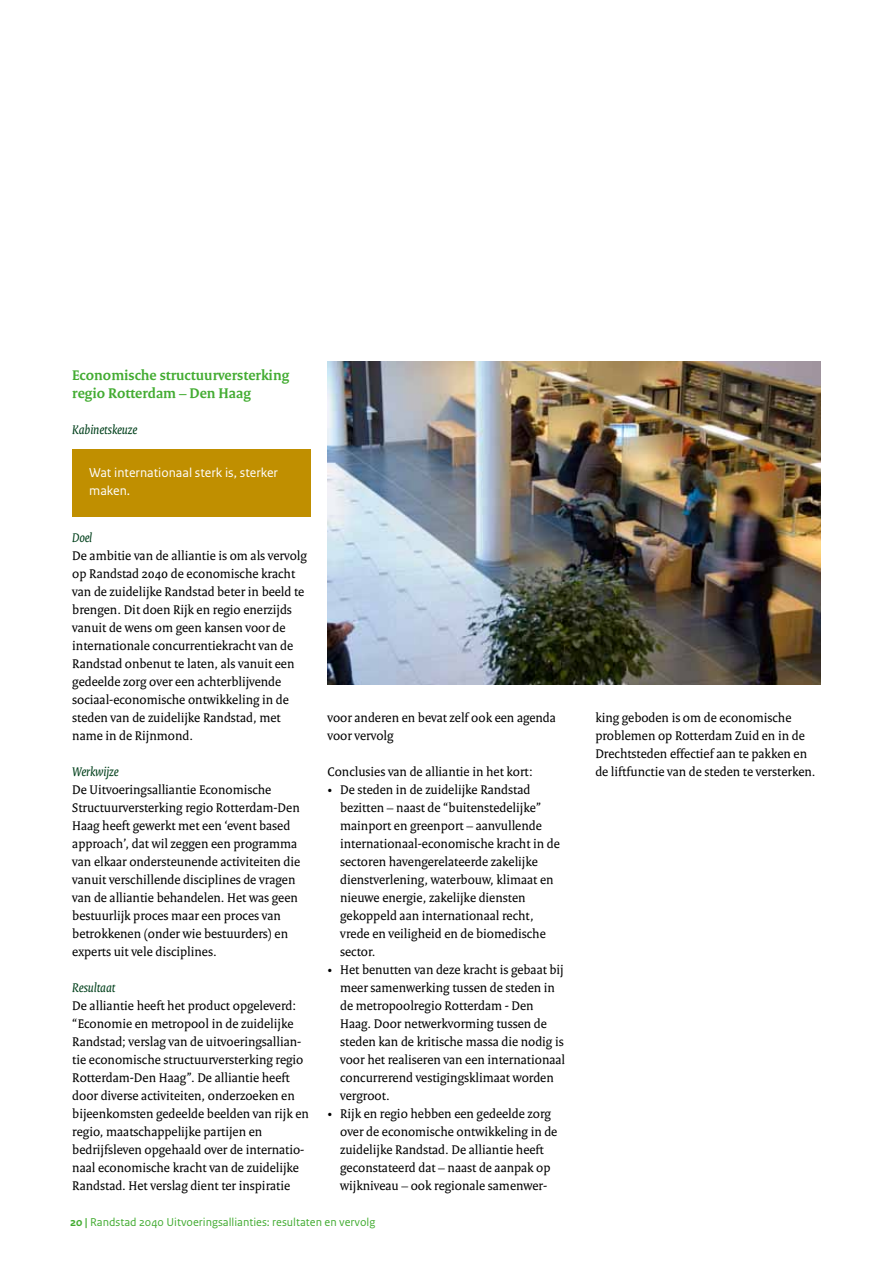
<style>
.page{position:relative;width:893px;height:1263px;background:#fff}
.page>*{position:absolute;margin:0;border:0;box-sizing:border-box;transform-origin:0 0}
.t1{font:700 15px/18px "Rijksoverheid Serif";color:#43ac32}
.t2{font:13.5px/18px "Rijksoverheid Serif";color:#000}
.t3{font:13.5px/18px "Rijksoverheid Sans Text";color:#fff}
.t4{font:italic 13.5px "Rijksoverheid Serif";color:#00401b}
.t5{font:12px "Rijksoverheid Sans Text";color:#43ac32}
.s1{font-weight:700}
</style>
<div class="page">
<div style="left:72px;top:449px;width:238px;height:68px;background:#c08f00"></div>
<img style="left:327px;top:361px;width:494px;height:324px">
<p class="t1" style="left:72px;top:366px;width:218px">Economische structuurversterking regio Rotterdam – Den Haag</p>
<p class="t4" style="left:72px;top:421px;width:66px">Kabinetskeuze</p>
<p class="t3" style="left:89px;top:463px;width:190px">Wat internationaal sterk is, sterker maken.</p>
<p class="t4" style="left:72px;top:529px;width:21px">Doel</p>
<p class="t2" style="left:72px;top:546px;width:236px">De ambitie van de alliantie is om als vervolg op Randstad 2040 de economische kracht van de zuidelijke Randstad beter in beeld te brengen. Dit doen Rijk en regio enerzijds vanuit de wens om geen kansen voor de internationale concurrentiekracht van de Randstad onbenut te laten, als vanuit een gedeelde zorg over een achterblijvende sociaal-economische ontwikkeling in de steden van de zuidelijke Randstad, met name in de Rijnmond.</p>
<p class="t4" style="left:72px;top:763px;width:48px">Werkwijze</p>
<p class="t2" style="left:72px;top:780px;width:229px">De Uitvoeringsalliantie Economische Structuurversterking regio Rotterdam-Den Haag heeft gewerkt met een ‘event based approach’, dat wil zeggen een programma van elkaar ondersteunende activiteiten die vanuit verschillende disciplines de vragen van de alliantie behandelen. Het was geen bestuurlijk proces maar een proces van betrokkenen (onder wie bestuurders) en experts uit vele disciplines.</p>
<p class="t4" style="left:72px;top:979px;width:45px">Resultaat</p>
<p class="t2" style="left:72px;top:996px;width:238px">De alliantie heeft het product opgeleverd: “Economie en metropool in de zuidelijke Randstad; verslag van de uitvoeringsallian&shy;tie economische structuurversterking regio Rotterdam-Den Haag”. De alliantie heeft door diverse activiteiten, onderzoeken en bijeenkomsten gedeelde beelden van rijk en regio, maatschappelijke partijen en bedrijfsleven opgehaald over de internatio&shy;naal economische kracht van de zuidelijke Randstad. Het verslag dient ter inspiratie</p>
<p class="t2" style="left:327px;top:708px;width:230px">voor anderen en bevat zelf ook een agenda voor vervolg</p>
<p class="t2" style="left:327px;top:762px;width:207px">Conclusies van de alliantie in het kort:</p>
<p class="t2" style="left:340px;top:780px;width:221px;text-indent:-13px">• De steden in de zuidelijke Randstad bezitten – naast de “buitenstedelijke” mainport en greenport – aanvullende internationaal-economische kracht in de sectoren havengerelateerde zakelijke dienstverlening, waterbouw, klimaat en nieuwe energie, zakelijke diensten gekoppeld aan internationaal recht, vrede en veiligheid en de biomedische sector.</p>
<p class="t2" style="left:340px;top:960px;width:226px;text-indent:-13px">• Het benutten van deze kracht is gebaat bij meer samenwerking tussen de steden in de metropoolregio Rotterdam - Den Haag. Door netwerkvorming tussen de steden kan de kritische massa die nodig is voor het realiseren van een internationaal concurrerend vestigingsklimaat worden vergroot.</p>
<p class="t2" style="left:340px;top:1104px;width:219px;text-indent:-13px">• Rijk en regio hebben een gedeelde zorg over de economische ontwikkeling in de zuidelijke Randstad. De alliantie heeft geconstateerd dat – naast de aanpak op wijkniveau – ook regionale samenwer-</p>
<p class="t5" style="left:70px;top:1215px;width:307px"><span class="s1">20 |</span> Randstad 2040 Uitvoeringsallianties: resultaten en vervolg</p>
<p class="t2" style="left:595px;top:708px;width:222px">king geboden is om de economische problemen op Rotterdam Zuid en in de Drechtsteden effectief aan te pakken en de liftfunctie van de steden te versterken.</p>
</div>
